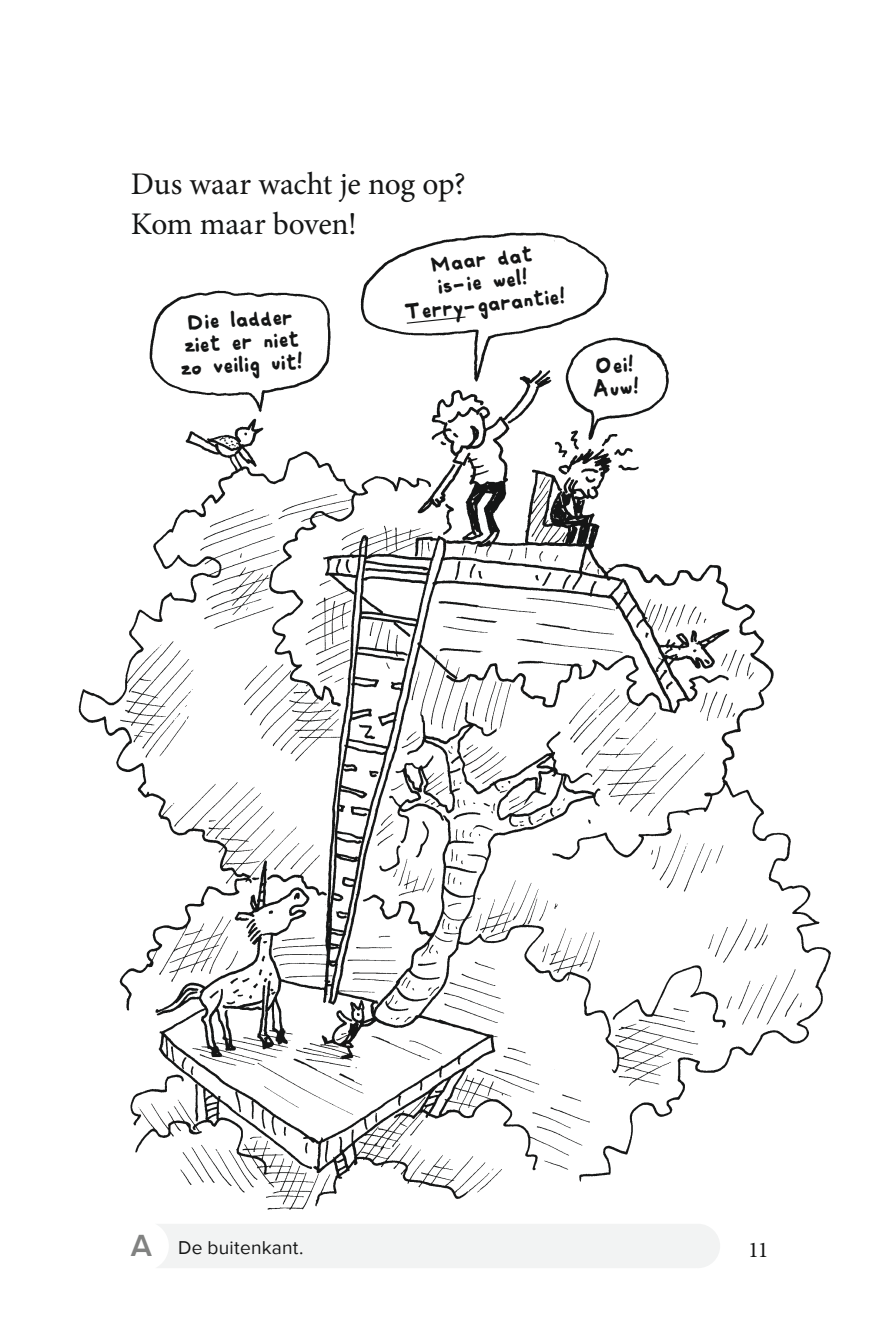
<style>
.page{position:relative;width:893px;height:1340px;background:#fff}
.page>*{position:absolute;margin:0;border:0;box-sizing:border-box;transform-origin:0 0}
.t1{font:31.5px/40.5px "Minion Pro";letter-spacing:-.005em;color:#151616}
.t2{font:22.5px/22.5px "Comiquita Sans";color:#151616;text-align:center}
.t3{font:22.5px "Minion Pro";color:#151616}
.t4{font:19.12px "Proxima Nova";letter-spacing:.015em;color:#151616}
.s1{font-weight:600;font-size:31.5px;color:#818281}
</style>
<div class="page">
<img style="left:78px;top:232px;width:753px;height:978px">
<div style="left:157px;top:1224px;width:563px;height:44px;background:#f2f3f3"></div>
<svg style="left:406px;top:316px;width:61px;height:8px"></svg>
<h1 class="t1" style="left:131px;top:163px;width:336px">Dus waar wacht je nog op?<br>Kom maar boven!</h1>
<p class="t2" style="left:178px;top:309px;width:127px;rotate:-3deg">Die ladder ziet er niet zo veilig uit!</p>
<p class="t2" style="left:400px;top:254px;width:166px;rotate:-6deg">Maar dat<br>is-ie wel!<br>Terry-garantie!</p>
<p class="t2" style="left:592px;top:353px;width:51px;text-align:left;rotate:-3deg">Oei!<br>Auw!</p>
<p class="t4" style="left:131px;top:1236px;width:174px"><span class="s1">A</span> De buitenkant.</p>
<p class="t3" style="left:748px;top:1235px;width:22px">11</p>
</div>
